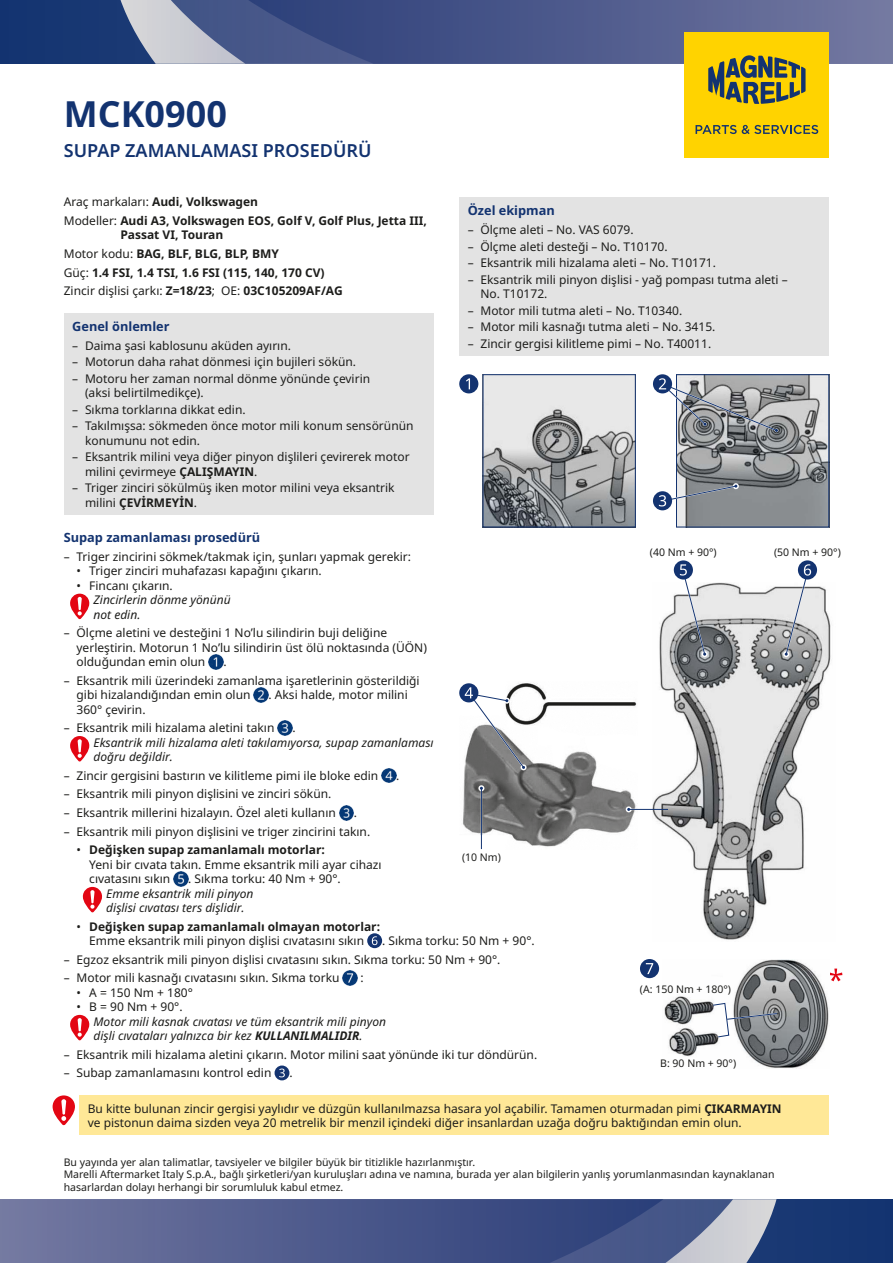
<style>
.page{position:relative;width:893px;height:1263px;background:#fff}
.page>*{position:absolute;margin:0;border:0;box-sizing:border-box;transform-origin:0 0}
.t1{font:700 36px "Noto Sans";color:#133370}
.t2{font:600 18px "Noto Sans";color:#133370}
.t3{font:700 12.75px "Noto Sans";color:#133370}
.t4{font:12px/14.4px "Noto Sans";color:#1d1d1b}
.t5{font:italic 12px/14.4px "Noto Sans";color:#1d1d1b}
.t6{font:700 12px/18.6px "Noto Sans";color:#1d1d1b}
.t7{font:10.5px/12.6px "Noto Sans";color:#1d1d1b}
.s1{font-weight:400}
.s2{font-weight:700}
</style>
<div class="page">
<div style="left:0;top:1199px;width:893px;height:64px;background:#163672"></div>
<svg style="left:733px;top:1199px;width:43px;height:64px"></svg>
<svg style="left:663px;top:1199px;width:70px;height:64px;background:#7f89a8"></svg>
<svg style="left:0;top:1199px;width:663px;height:64px;background:#4f5b8d"></svg>
<div style="left:0;top:0;width:893px;height:64px;background:#163672"></div>
<svg style="left:120px;top:0;width:40px;height:64px"></svg>
<svg style="left:160px;top:0;width:69px;height:64px;background:#989fb6"></svg>
<div style="left:685px;top:32px;width:144px;height:125px;background:#ffd300"></div>
<svg style="left:229px;top:0;width:664px;height:104px"></svg>
<svg style="left:695px;top:125px;width:123px;height:9px"></svg>
<img style="left:208px;top:654px;width:15px;height:15px">
<img style="left:254px;top:687px;width:15px;height:15px">
<img style="left:278px;top:721px;width:14px;height:14px">
<img style="left:381px;top:768px;width:15px;height:15px">
<img style="left:339px;top:805px;width:15px;height:15px">
<img style="left:173px;top:871px;width:15px;height:15px">
<svg style="left:367px;top:933px;width:15px;height:15px"></svg>
<svg style="left:372px;top:936px;width:5px;height:9px"></svg>
<img style="left:343px;top:971px;width:14px;height:14px">
<div style="left:275px;top:1065px;width:14px;height:15px;background:#133370;border-radius:50%"></div>
<svg style="left:279px;top:1068px;width:6px;height:9px"></svg>
<svg style="left:70px;top:594px;width:19px;height:25px"></svg>
<svg style="left:70px;top:736px;width:19px;height:25px"></svg>
<svg style="left:83px;top:887px;width:19px;height:25px"></svg>
<svg style="left:70px;top:1015px;width:19px;height:25px"></svg>
<div style="left:459px;top:198px;width:370px;height:158px;background:#e3e3e3"></div>
<div style="left:64px;top:314px;width:370px;height:201px;background:#e3e3e3"></div>
<div style="left:79px;top:1095px;width:750px;height:40px;background:#ffe897"></div>
<svg style="left:53px;top:1095px;width:22px;height:30px"></svg>
<svg style="left:830px;top:968px;width:12px;height:13px"></svg>
<img style="left:459px;top:683px;width:178px;height:166px">
<hr style="left:481px;top:788px;width:1px;height:61px;background:#133370">
<svg style="left:478px;top:785px;width:6px;height:6px"></svg>
<svg style="left:459px;top:683px;width:19px;height:19px"></svg>
<svg style="left:465px;top:687px;width:62px;height:83px"></svg>
<img style="left:485px;top:376px;width:149px;height:149px">
<div style="left:483px;top:374px;width:153px;height:153px;border:1px solid #133370"></div>
<div style="left:459px;top:374px;width:19px;height:19px;background:#133370;border-radius:50%"></div>
<svg style="left:466px;top:378px;width:4px;height:11px"></svg>
<img style="left:678px;top:376px;width:149px;height:149px">
<div style="left:676px;top:374px;width:153px;height:153px;border:1px solid #133370"></div>
<svg style="left:653px;top:491px;width:19px;height:19px"></svg>
<svg style="left:659px;top:483px;width:80px;height:23px;background:#949aa3"></svg>
<div style="left:653px;top:374px;width:19px;height:19px;background:#133370;border-radius:50%"></div>
<svg style="left:659px;top:378px;width:119px;height:54px;background:#a1a4a8"></svg>
<img style="left:664px;top:959px;width:165px;height:110px">
<svg style="left:712px;top:1002px;width:66px;height:36px"></svg>
<div style="left:640px;top:959px;width:19px;height:19px;background:#133370;border-radius:50%"></div>
<svg style="left:646px;top:963px;width:7px;height:11px"></svg>
<img style="left:652px;top:582px;width:179px;height:358px">
<div style="left:674px;top:560px;width:19px;height:19px;background:#133370;border-radius:50%"></div>
<svg style="left:680px;top:564px;width:28px;height:93px"></svg>
<div style="left:798px;top:560px;width:19px;height:19px;background:#133370;border-radius:50%"></div>
<svg style="left:783px;top:564px;width:28px;height:93px"></svg>
<hr style="left:629px;top:809px;width:39px;height:1px;background:#133370">
<svg style="left:626px;top:806px;width:6px;height:6px"></svg>
<h1 class="t1" style="left:64px;top:89px;width:165px">MCK0900</h1>
<h2 class="t2" style="left:64px;top:138px;width:309px">SUPAP ZAMANLAMASI PROSEDÜRÜ</h2>
<p class="t6" style="left:64px;top:193px;width:365px"><span class="s1">Araç markaları:</span> Audi, Volkswagen<br><span class="s1">Modeller:</span> Audi A3, Volkswagen EOS, Golf V, Golf Plus, Jetta III,</p>
<p class="t6" style="left:64px;top:226px;width:280px;text-indent:57px">Passat VI, Touran<br><span class="s1">Motor kodu:</span> BAG, BLF, BLG, BLP, BMY<br><span class="s1">Güç:</span> 1.4 FSI, 1.4 TSI, 1.6 FSI (115, 140, 170 CV)<br><span class="s1">Zincir dişlisi çarkı:</span> Z=18/23<span class="s1">; OE:</span> 03C105209AF/AG</p>
<p class="t3" style="left:72px;top:317px;width:99px">Genel önlemler</p>
<p class="t4" style="left:72px;top:339px;width:220px">– Daima şasi kablosunu aküden ayırın.</p>
<p class="t4" style="left:72px;top:355px;width:285px">– Motorun daha rahat dönmesi için bujileri sökün.</p>
<p class="t4" style="left:85px;top:372px;width:287px;text-indent:-13px">– Motoru her zaman normal dönme yönünde çevirin (aksi belirtilmedikçe).</p>
<p class="t4" style="left:72px;top:402px;width:175px">– Sıkma torklarına dikkat edin.</p>
<p class="t4" style="left:85px;top:419px;width:330px;text-indent:-13px">– Takılmışsa: sökmeden önce motor mili konum sensörünün konumunu not edin.</p>
<p class="t4" style="left:85px;top:450px;width:326px;text-indent:-13px">– Eksantrik milini veya diğer pinyon dişlileri çevirerek motor milini çevirmeye <span class="s2">ÇALIŞMAYIN</span>.</p>
<p class="t4" style="left:85px;top:481px;width:311px;text-indent:-13px">– Triger zinciri sökülmüş iken motor milini veya eksantrik milini <span class="s2">ÇEVİRMEYİN</span>.</p>
<p class="t3" style="left:64px;top:529px;width:198px">Supap zamanlaması prosedürü</p>
<p class="t4" style="left:64px;top:550px;width:349px">– Triger zincirini sökmek/takmak için, şunları yapmak gerekir:</p>
<p class="t4" style="left:77px;top:564px;width:247px">• Triger zinciri muhafazası kapağını çıkarın.</p>
<p class="t4" style="left:77px;top:579px;width:98px">• Fincanı çıkarın.</p>
<p class="t5" style="left:94px;top:593px;width:139px">Zincirlerin dönme yönünü not edin.</p>
<p class="t4" style="left:77px;top:626px;width:352px;text-indent:-13px">– Ölçme aletini ve desteğini 1 No’lu silindirin buji deliğine yerleştirin. Motorun 1 No’lu silindirin üst ölü noktasında (ÜÖN) olduğundan emin olun</p>
<p class="t4" style="left:223px;top:655px;width:5px">.</p>
<p class="t4" style="left:77px;top:673px;width:345px;text-indent:-13px">– Eksantrik mili üzerindeki zamanlama işaretlerinin gösterildiği gibi hizalandığından emin olun</p>
<p class="t4" style="left:269px;top:688px;width:141px">. Aksi halde, motor milini</p>
<p class="t3" style="left:468px;top:202px;width:89px">Özel ekipman</p>
<p class="t4" style="left:468px;top:223px;width:167px">– Ölçme aleti – No. VAS 6079.</p>
<p class="t4" style="left:468px;top:239px;width:201px">– Ölçme aleti desteği – No. T10170.</p>
<p class="t4" style="left:468px;top:256px;width:250px">– Eksantrik mili hizalama aleti – No. T10171.</p>
<p class="t4" style="left:480px;top:272px;width:309px;text-indent:-13px">– Eksantrik mili pinyon dişlisi - yağ pompası tutma aleti –<br>No. T10172.</p>
<p class="t4" style="left:468px;top:303px;width:216px">– Motor mili tutma aleti – No. T10340.</p>
<p class="t4" style="left:468px;top:320px;width:249px">– Motor mili kasnağı tutma aleti – No. 3415.</p>
<p class="t4" style="left:468px;top:336px;width:245px">– Zincir gergisi kilitleme pimi – No. T40011.</p>
<p class="t7" style="left:650px;top:546px;width:68px">(40 Nm + 90°)</p>
<p class="t7" style="left:774px;top:546px;width:68px">(50 Nm + 90°)</p>
<p class="t4" style="left:77px;top:702px;width:71px">360° çevirin.</p>
<p class="t4" style="left:64px;top:721px;width:212px">– Eksantrik mili hizalama aletini takın</p>
<p class="t4" style="left:292px;top:721px;width:5px">.</p>
<p class="t5" style="left:94px;top:735px;width:342px">Eksantrik mili hizalama aleti takılamıyorsa, supap zamanlaması doğru değildir.</p>
<p class="t4" style="left:64px;top:768px;width:316px">– Zincir gergisini bastırın ve kilitleme pimi ile bloke edin</p>
<p class="t4" style="left:396px;top:768px;width:5px">.</p>
<p class="t4" style="left:64px;top:787px;width:269px">– Eksantrik mili pinyon dişlisini ve zinciri sökün.</p>
<p class="t4" style="left:64px;top:806px;width:274px">– Eksantrik millerini hizalayın. Özel aleti kullanın</p>
<p class="t4" style="left:354px;top:806px;width:5px">.</p>
<p class="t4" style="left:64px;top:824px;width:308px">– Eksantrik mili pinyon dişlisini ve triger zincirini takın.</p>
<p class="t4" style="left:89px;top:843px;width:294px;text-indent:-13px">• <span class="s2">Değişken supap zamanlamalı motorlar:<br></span>Yeni bir cıvata takın. Emme eksantrik mili ayar cihazı cıvatasını sıkın</p>
<p class="t7" style="left:462px;top:851px;width:40px">(10 Nm)</p>
<p class="t4" style="left:188px;top:872px;width:154px">. Sıkma torku: 40 Nm + 90°.</p>
<p class="t5" style="left:106px;top:886px;width:149px">Emme eksantrik mili pinyon dişlisi cıvatası ters dişlidir.</p>
<p class="t4" style="left:77px;top:919px;width:305px;text-align:center">• <span class="s2">Değişken supap zamanlamalı olmayan motorlar:<br></span>Emme eksantrik mili pinyon dişlisi cıvatasını sıkın</p>
<p class="t4" style="left:382px;top:934px;width:154px">. Sıkma torku: 50 Nm + 90°.</p>
<p class="t4" style="left:64px;top:952px;width:438px">– Egzoz eksantrik mili pinyon dişlisi cıvatasını sıkın. Sıkma torku: 50 Nm + 90°.</p>
<p class="t4" style="left:64px;top:971px;width:277px">– Motor mili kasnağı cıvatasını sıkın. Sıkma torku</p>
<p class="t4" style="left:361px;top:971px;width:5px">:</p>
<p class="t4" style="left:77px;top:985px;width:118px">• A = 150 Nm + 180°</p>
<p class="t4" style="left:77px;top:1000px;width:108px">• B = 90 Nm + 90°.</p>
<p class="t5" style="left:94px;top:1014px;width:294px">Motor mili kasnak cıvatası ve tüm eksantrik mili pinyon dişli cıvataları yalnızca bir kez <span class="s2">KULLANILMALIDIR</span>.</p>
<p class="t4" style="left:64px;top:1047px;width:475px">– Eksantrik mili hizalama aletini çıkarın. Motor milini saat yönünde iki tur döndürün.</p>
<p class="t4" style="left:64px;top:1066px;width:209px">– Subap zamanlamasını kontrol edin</p>
<p class="t4" style="left:289px;top:1066px;width:5px">.</p>
<p class="t7" style="left:640px;top:983px;width:93px">(A: 150 Nm + 180°)</p>
<p class="t7" style="left:660px;top:1057px;width:78px">B: 90 Nm + 90°)</p>
<p class="t4" style="left:88px;top:1101px;width:695px">Bu kitte bulunan zincir gergisi yaylıdır ve düzgün kullanılmazsa hasara yol açabilir. Tamamen oturmadan pimi <span class="s2">ÇIKARMAYIN </span>ve pistonun daima sizden veya 20 metrelik bir menzil içindeki diğer insanlardan uzağa doğru baktığından emin olun.</p>
<p class="t7" style="left:64px;top:1155px;width:712px">Bu yayında yer alan talimatlar, tavsiyeler ve bilgiler büyük bir titizlikle hazırlanmıştır.<br>Marelli Aftermarket Italy S.p.A., bağlı şirketleri/yan kuruluşları adına ve namına, burada yer alan bilgilerin yanlış yorumlanmasından kaynaklanan hasarlardan dolayı herhangi bir sorumluluk kabul etmez.</p>
</div>
